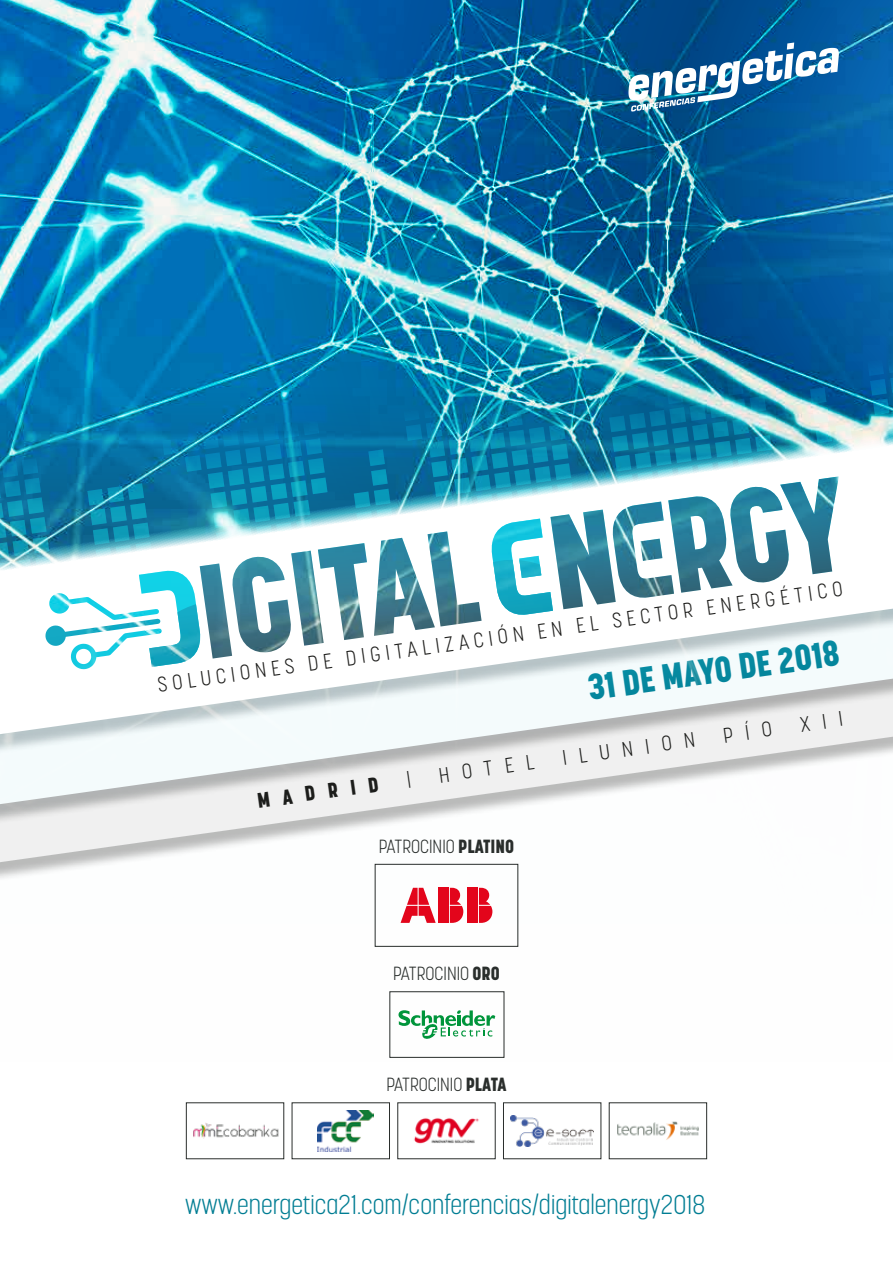
<style>
.page{position:relative;width:893px;height:1263px;background:#fff}
.page>*{position:absolute;margin:0;border:0;box-sizing:border-box;transform-origin:0 0}
.t1{font:800 36px "Korolev Condensed";color:#007d93}
.t2{font:300 27px "Korolev Condensed";color:#007d93}
.t3{font:300 21px "Korolev Condensed";color:#1d1d1b}
.t4{font:800 21px "Korolev Condensed";color:#1d1d1b}
.t5{font:300 18.9px "Korolev Condensed";color:#2a2e2c}
.s1{font-weight:800}
</style>
<div class="page">
<img style="left:0;top:0;width:893px;height:923px">
<svg style="left:628px;top:43px;width:211px;height:69px"></svg>
<img style="left:318px;top:1110px;width:55px;height:41px">
<div style="left:292px;top:1102px;width:98px;height:57px;border:1px solid #2a2e2c"></div>
<div style="left:468px;top:888px;width:10px;height:17px;background:#e3051b"></div>
<div style="left:468px;top:906px;width:10px;height:17px;background:#e3051b"></div>
<svg style="left:479px;top:888px;width:13px;height:35px"></svg>
<svg style="left:401px;top:888px;width:35px;height:35px"></svg>
<div style="left:438px;top:888px;width:11px;height:17px;background:#e3051b"></div>
<div style="left:438px;top:906px;width:11px;height:17px;background:#e3051b"></div>
<svg style="left:450px;top:888px;width:13px;height:35px"></svg>
<div style="left:375px;top:864px;width:143px;height:82px;border:1px solid #2a2e2c"></div>
<svg style="left:398px;top:1010px;width:97px;height:29px"></svg>
<div style="left:390px;top:991px;width:114px;height:66px;border:1px solid #2a2e2c"></div>
<img style="left:193px;top:1123px;width:86px;height:16px">
<div style="left:186px;top:1102px;width:98px;height:57px;border:1px solid #2a2e2c"></div>
<img style="left:414px;top:1118px;width:65px;height:26px">
<div style="left:398px;top:1102px;width:97px;height:57px;border:1px solid #2a2e2c"></div>
<img style="left:511px;top:1115px;width:83px;height:31px">
<div style="left:503px;top:1102px;width:98px;height:57px;border:1px solid #2a2e2c"></div>
<img style="left:617px;top:1121px;width:82px;height:19px">
<div style="left:609px;top:1102px;width:98px;height:57px;border:1px solid #2a2e2c"></div>
<svg style="left:407px;top:771px;width:4px;height:17px"></svg>
<svg style="left:724px;top:720px;width:48px;height:22px"></svg>
<svg style="left:800px;top:711px;width:42px;height:21px"></svg>
<p class="t3" style="left:156px;top:672px;width:693px;rotate:-8deg">SOLUCIONES DE DIGITALIZACIÓN EN EL SECTOR ENERGÉTICO</p>
<h1 class="t1" style="left:585px;top:666px;width:255px;rotate:-8deg">31 DE MAYO DE 2018</h1>
<p class="t4" style="left:256px;top:788px;width:124px;rotate:-8deg">MADRID</p>
<p class="t3" style="left:437px;top:763px;width:97px;rotate:-8deg">HOTEL</p>
<p class="t5" style="left:379px;top:835px;width:137px">PATROCINIO <span class="s1">PLATINO</span></p>
<p class="t3" style="left:561px;top:746px;width:135px;rotate:-8deg">ILUNION</p>
<p class="t5" style="left:393px;top:962px;width:108px">PATROCINIO <span class="s1">ORO</span></p>
<p class="t5" style="left:386px;top:1073px;width:122px">PATROCINIO <span class="s1">PLATA</span></p>
<p class="t2" style="left:185px;top:1189px;width:522px">www.energetica21.com/conferencias/digitalenergy2018</p>
</div>
